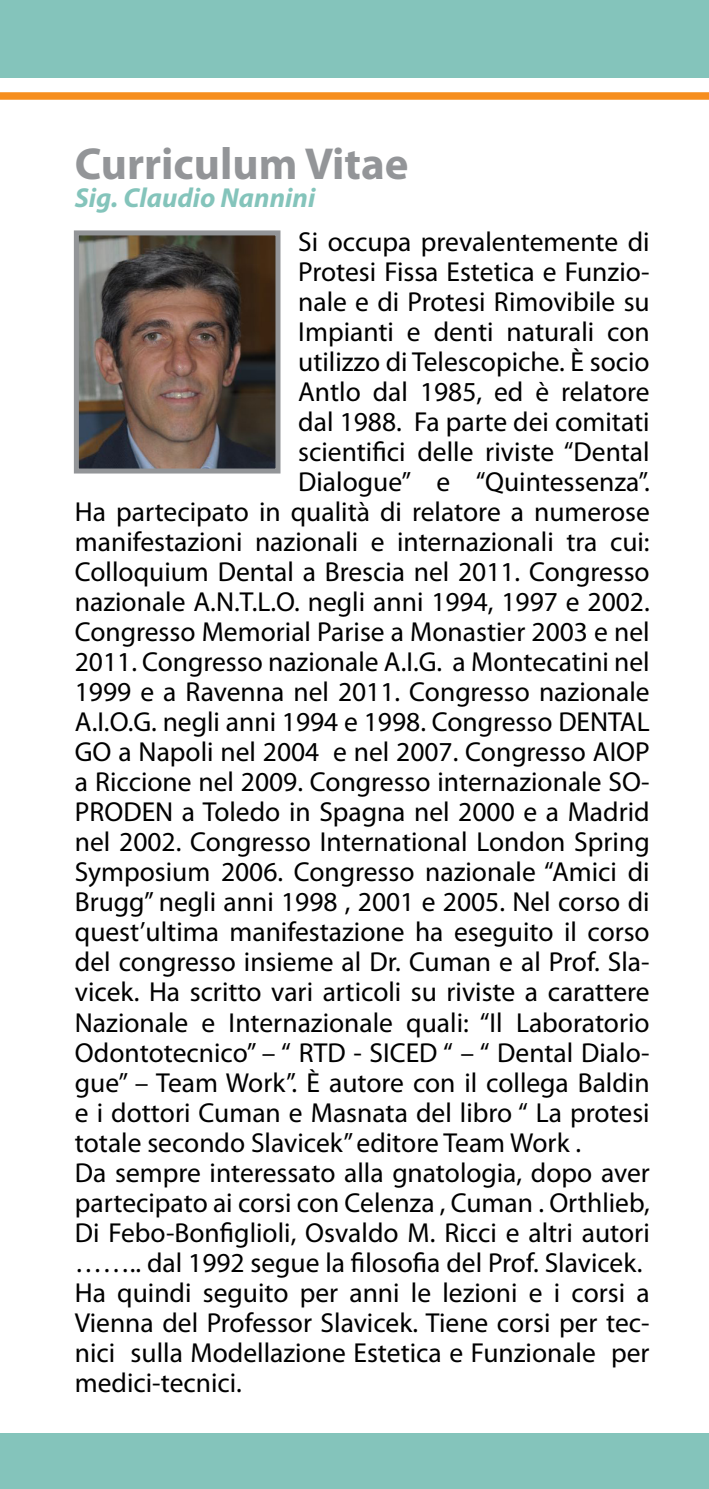
<style>
.page{position:relative;width:709px;height:1489px;background:#fff}
.page>*{position:absolute;margin:0;border:0;box-sizing:border-box;transform-origin:0 0}
.t1{font:700 45px "Myriad Pro";color:#939598}
.t2{font:27.5px/30px "Myriad Pro";color:#000;text-align:justify}
.t3{font:italic 700 27.5px "Myriad Pro";color:#84c4bb}
</style>
<div class="page">
<div style="left:0;top:1433px;width:709px;height:55px;background:#84c4bb"></div>
<div style="left:0;top:0;width:709px;height:77px;background:#84c4bb"></div>
<div style="left:0;top:92px;width:709px;height:8px;background:#f68e1e"></div>
<img style="left:80px;top:236px;width:194px;height:231px">
<div style="left:74px;top:230px;width:206px;height:243px;border:5px solid #939598"></div>
<p class="t1" style="left:75px;top:135px;width:335px">Curriculum Vitae</p>
<p class="t3" style="left:75px;top:179px;width:242px">Sig. Claudio Nannini</p>
<p class="t2" style="left:298px;top:226px;width:353px">Si occupa prevalentemente di</p>
<p class="t2" style="left:298px;top:256px;width:353px">Protesi Fissa Estetica e Funzio-</p>
<p class="t2" style="left:298px;top:286px;width:353px">nale e di Protesi Rimovibile su</p>
<p class="t2" style="left:298px;top:316px;width:353px">Impianti e denti naturali con</p>
<p class="t2" style="left:298px;top:346px;width:353px">utilizzo di Telescopiche. È socio</p>
<p class="t2" style="left:298px;top:376px;width:353px">Antlo dal 1985, ed è relatore</p>
<p class="t2" style="left:298px;top:406px;width:353px">dal 1988. Fa parte dei comitati</p>
<p class="t2" style="left:298px;top:436px;width:353px">scientifici delle riviste “Dental</p>
<p class="t2" style="left:298px;top:466px;width:353px">Dialogue” e “Quintessenza”.</p>
<p class="t2" style="left:75px;top:496px;width:576px">Ha partecipato in qualità di relatore a numerose</p>
<p class="t2" style="left:75px;top:526px;width:576px">manifestazioni nazionali e internazionali tra cui:</p>
<p class="t2" style="left:75px;top:556px;width:576px">Colloquium Dental a Brescia nel 2011. Congresso</p>
<p class="t2" style="left:75px;top:586px;width:576px">nazionale A.N.T.L.O. negli anni 1994, 1997 e 2002.</p>
<p class="t2" style="left:75px;top:616px;width:576px">Congresso Memorial Parise a Monastier 2003 e nel</p>
<p class="t2" style="left:75px;top:646px;width:576px">2011. Congresso nazionale A.I.G. a Montecatini nel</p>
<p class="t2" style="left:75px;top:676px;width:576px">1999 e a Ravenna nel 2011. Congresso nazionale</p>
<p class="t2" style="left:75px;top:706px;width:576px">A.I.O.G. negli anni 1994 e 1998. Congresso DENTAL</p>
<p class="t2" style="left:75px;top:736px;width:576px">GO a Napoli nel 2004 e nel 2007. Congresso AIOP</p>
<p class="t2" style="left:75px;top:766px;width:576px">a Riccione nel 2009. Congresso internazionale SO-</p>
<p class="t2" style="left:75px;top:796px;width:576px">PRODEN a Toledo in Spagna nel 2000 e a Madrid</p>
<p class="t2" style="left:75px;top:826px;width:576px">nel 2002. Congresso International London Spring</p>
<p class="t2" style="left:75px;top:856px;width:576px">Symposium 2006. Congresso nazionale “Amici di</p>
<p class="t2" style="left:75px;top:886px;width:576px">Brugg” negli anni 1998 , 2001 e 2005. Nel corso di</p>
<p class="t2" style="left:75px;top:916px;width:576px">quest’ultima manifestazione ha eseguito il corso</p>
<p class="t2" style="left:75px;top:946px;width:576px">del congresso insieme al Dr. Cuman e al Prof. Sla-</p>
<p class="t2" style="left:75px;top:976px;width:576px">vicek. Ha scritto vari articoli su riviste a carattere</p>
<p class="t2" style="left:75px;top:1006px;width:576px">Nazionale e Internazionale quali: “Il Laboratorio</p>
<p class="t2" style="left:75px;top:1036px;width:576px">Odontotecnico” – “ RTD - SICED “ – “ Dental Dialo-</p>
<p class="t2" style="left:75px;top:1066px;width:576px">gue” – Team Work”. È autore con il collega Baldin</p>
<p class="t2" style="left:75px;top:1096px;width:576px">e i dottori Cuman e Masnata del libro “ La protesi</p>
<p class="t2" style="left:75px;top:1126px;width:507px">totale secondo Slavicek” editore Team Work .</p>
<p class="t2" style="left:75px;top:1156px;width:576px">Da sempre interessato alla gnatologia, dopo aver partecipato ai corsi con Celenza , Cuman . Orthlieb, Di Febo-Bonfiglioli, Osvaldo M. Ricci e altri autori …….. dal 1992 segue la filosofia del Prof. Slavicek.</p>
<p class="t2" style="left:75px;top:1276px;width:576px">Ha quindi seguito per anni le lezioni e i corsi a Vienna del Professor Slavicek. Tiene corsi per tec&shy;nici sulla Modellazione Estetica e Funzionale per medici-tecnici.</p>
</div>
